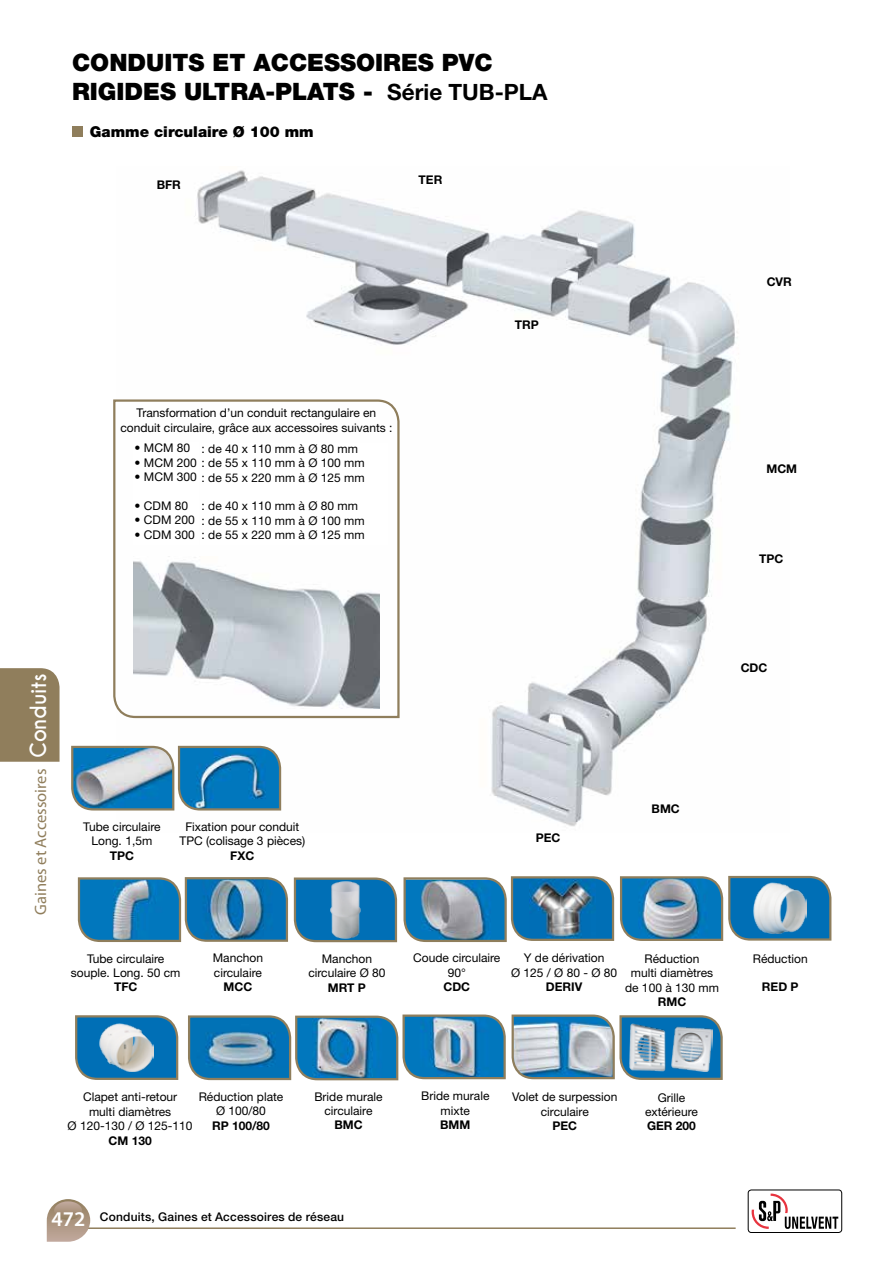
<style>
.page{position:relative;width:893px;height:1263px;background:#fff}
.page>*{position:absolute;margin:0;border:0;box-sizing:border-box;transform-origin:0 0}
.t1{font:900 24px/28.8px "Helvetica Neue LT Std";color:#000}
.t2{font:700 22.5px "Helvetica Neue LT Std";color:#000}
.t3{font:16.5px "Myriad Pro";color:#907e5c}
.t4{font:900 15px "Helvetica Neue LT Std";color:#000}
.t5{font:12px/14.4px "Helvetica Neue LT Std";color:#000;text-align:center}
.t6{font:700 12px "Helvetica Neue LT Std";color:#000}
.t7{font:500 12px "Helvetica Neue LT Std";letter-spacing:.015em;color:#000}
.s1{font-family:"Caviar Dreams";font-weight:700;font-size:21px;color:#fff}
.s2{font-family:"Myriad Pro";font-weight:600;font-size:21px;color:#fff}
</style>
<div class="page">
<div style="left:0;top:668px;width:60px;height:94px;background:#907e5c"></div>
<hr style="left:81px;top:1227px;width:655px;height:2px;background:#907e5c">
<svg style="left:47px;top:1199px;width:43px;height:43px"></svg>
<svg style="left:54px;top:1201px;width:28px;height:19px"></svg>
<svg style="left:752px;top:1193px;width:86px;height:36px"></svg>
<div style="left:748px;top:1190px;width:94px;height:43px;border:1px solid #000;border-radius:3px"></div>
<img style="left:194px;top:170px;width:544px;height:657px">
<div style="left:73px;top:127px;width:10px;height:10px;background:#8f7e5c"></div>
<img style="left:71px;top:745px;width:211px;height:67px">
<svg style="left:75px;top:1015px;width:104px;height:65px;background:#5693b6"></svg>
<img style="left:77px;top:875px;width:755px;height:68px">
<img style="left:188px;top:1014px;width:535px;height:67px">
<svg style="left:113px;top:398px;width:288px;height:321px"></svg>
<div style="left:133px;top:442px;width:66px;height:103px;background:#fff"></div>
<div style="left:200px;top:443px;width:187px;height:102px;background:#fff"></div>
<img style="left:133px;top:556px;width:247px;height:152px">
<h1 class="t1" style="left:72px;top:48px;width:422px">CONDUITS ET ACCESSOIRES PVC<br>RIGIDES ULTRA-PLATS -</h1>
<p class="t4" style="left:90px;top:123px;width:225px">Gamme circulaire Ø 100 mm</p>
<h2 class="t2" style="left:387px;top:78px;width:162px">Série TUB-PLA</h2>
<p class="t6" style="left:157px;top:178px;width:26px">BFR</p>
<p class="t6" style="left:419px;top:172px;width:25px">TER</p>
<p class="t5" style="left:120px;top:406px;width:273px">Transformation d’un conduit rectangulaire en conduit circulaire, grâce aux accessoires suivants :</p>
<p class="t5" style="left:135px;top:441px;width:57px">• MCM 80</p>
<p class="t5" style="left:135px;top:455px;width:232px">• MCM 200 : de 55 x 110 mm à Ø 100 mm</p>
<p class="t5" style="left:135px;top:470px;width:232px">• MCM 300 : de 55 x 220 mm à Ø 125 mm</p>
<p class="t5" style="left:135px;top:498px;width:55px">• CDM 80</p>
<p class="t5" style="left:135px;top:513px;width:62px">• CDM 200</p>
<p class="t5" style="left:135px;top:527px;width:62px">• CDM 300</p>
<p class="t5" style="left:202px;top:441px;width:158px">: de 40 x 110 mm à Ø 80 mm</p>
<p class="t5" style="left:202px;top:499px;width:165px;text-align:left">: de 40 x 110 mm à Ø 80 mm<br>: de 55 x 110 mm à Ø 100 mm : de 55 x 220 mm à Ø 125 mm</p>
<p class="t6" style="left:515px;top:317px;width:25px">TRP</p>
<p class="t6" style="left:767px;top:274px;width:27px">CVR</p>
<p class="t6" style="left:766px;top:461px;width:32px">MCM</p>
<p class="t6" style="left:759px;top:552px;width:26px">TPC</p>
<h3 class="t3" style="left:30px;top:915px;width:243px;rotate:-90deg">Gaines et Accessoires <span class="s1">Conduits</span></h3>
<p class="t5" style="left:83px;top:819px;width:79px">Tube circulaire<br>Long. 1,5m</p>
<p class="t6" style="left:110px;top:848px;width:26px">TPC</p>
<p class="t5" style="left:179px;top:819px;width:127px">Fixation pour conduit<br>TPC (colisage 3 pièces)</p>
<p class="t6" style="left:230px;top:848px;width:26px">FXC</p>
<p class="t5" style="left:71px;top:951px;width:111px">Tube circulaire souple. Long. 50 cm</p>
<p class="t6" style="left:114px;top:980px;width:25px">TFC</p>
<p class="t5" style="left:213px;top:951px;width:52px;text-align:left">Manchon circulaire</p>
<p class="t6" style="left:224px;top:979px;width:30px">MCC</p>
<p class="t5" style="left:308px;top:951px;width:79px">Manchon circulaire Ø 80</p>
<p class="t6" style="left:328px;top:980px;width:40px">MRT P</p>
<p class="t6" style="left:741px;top:660px;width:28px">CDC</p>
<p class="t6" style="left:536px;top:831px;width:26px">PEC</p>
<p class="t6" style="left:652px;top:801px;width:30px">BMC</p>
<p class="t5" style="left:413px;top:951px;width:89px">Coude circulaire<br>90°</p>
<p class="t6" style="left:443px;top:979px;width:28px">CDC</p>
<p class="t5" style="left:511px;top:950px;width:108px">Y de dérivation<br>Ø 125 / Ø 80 - Ø 80</p>
<p class="t6" style="left:546px;top:979px;width:38px">DERIV</p>
<p class="t5" style="left:625px;top:951px;width:95px">Réduction<br>multi diamètres de 100 à 130 mm</p>
<p class="t6" style="left:658px;top:994px;width:30px">RMC</p>
<p class="t5" style="left:753px;top:951px;width:56px">Réduction</p>
<p class="t6" style="left:762px;top:980px;width:38px">RED P</p>
<p class="t5" style="left:199px;top:1089px;width:86px">Réduction plate<br>Ø 100/80</p>
<p class="t6" style="left:212px;top:1118px;width:59px">RP 100/80</p>
<p class="t5" style="left:68px;top:1090px;width:126px">Clapet anti-retour<br>multi diamètres<br>Ø 120-130 / Ø 125-110</p>
<p class="t6" style="left:109px;top:1133px;width:45px">CM 130</p>
<p class="t5" style="left:314px;top:1089px;width:70px">Bride murale circulaire</p>
<p class="t6" style="left:334px;top:1118px;width:30px">BMC</p>
<p class="t5" style="left:421px;top:1089px;width:70px">Bride murale mixte</p>
<p class="t6" style="left:440px;top:1117px;width:32px">BMM</p>
<p class="t5" style="left:512px;top:1089px;width:107px">Volet de surpession circulaire</p>
<p class="t6" style="left:552px;top:1118px;width:26px">PEC</p>
<p class="t5" style="left:645px;top:1090px;width:54px">Grille extérieure</p>
<p class="t6" style="left:647px;top:1119px;width:50px">GER 200</p>
<p class="t7" style="left:52px;top:1209px;width:294px"><span class="s2">472</span> Conduits, Gaines et Accessoires de réseau</p>
</div>
